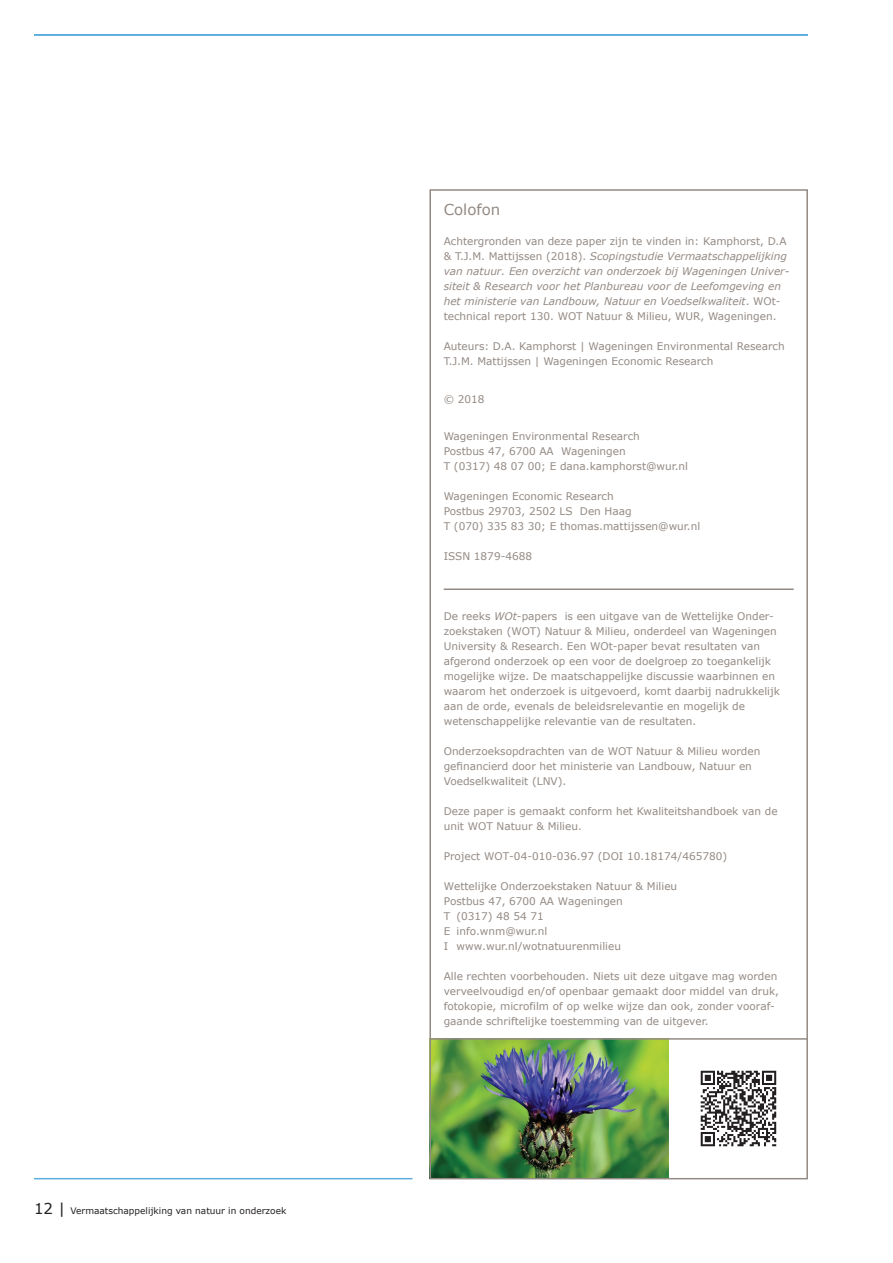
<style>
.page{position:relative;width:893px;height:1263px;background:#fff}
.page>*{position:absolute;margin:0;border:0;box-sizing:border-box;transform-origin:0 0}
.t1{font:15px "Verdana";color:#938a84}
.t2{font:10.5px/15px "Verdana";color:#938a84}
.t3{font:italic 10.5px/15px "Verdana";color:#938a84}
.t4{font:9px "Verdana";color:#231f20}
.s1{font-size:15px}
.s2{font-style:normal}
.s3{font-style:italic}
</style>
<div class="page">
<hr style="left:34px;top:34px;width:774px;height:2px;background:#5daee0">
<svg style="left:701px;top:1071px;width:75px;height:75px"></svg>
<img style="left:432px;top:1040px;width:236px;height:136px">
<hr style="left:430px;top:1038px;width:377px;height:2px;background:#938a84">
<hr style="left:444px;top:588px;width:350px;height:2px;background:#938a84">
<div style="left:429px;top:189px;width:379px;height:990px;border:2px solid #938a84"></div>
<hr style="left:34px;top:1178px;width:378px;height:1px;background:#5daee0">
<p class="t4" style="left:34px;top:1205px;width:254px"><span class="s1">12 |</span> Vermaatschappelijking van natuur in onderzoek</p>
<h1 class="t1" style="left:444px;top:199px;width:58px">Colofon</h1>
<p class="t3" style="left:444px;top:234px;width:347px"><span class="s2">Achtergronden van deze paper zijn te vinden in: Kamphorst, D.A &amp; T.J.M. Mattijssen (2018).</span> Scopingstudie Vermaatschappelijking van natuur. Een overzicht van onderzoek bij Wageningen Univer&shy;siteit &amp; Research voor het Planbureau voor de Leefomgeving en het ministerie van Landbouw, Natuur en Voedselkwaliteit<span class="s2">. WOt&shy;technical report 130. WOT Natuur &amp; Milieu, WUR, Wageningen.</span></p>
<p class="t2" style="left:444px;top:339px;width:342px">Auteurs: D.A. Kamphorst | Wageningen Environmental Research<br>T.J.M. Mattijssen | Wageningen Economic Research</p>
<p class="t2" style="left:444px;top:391px;width:42px">© 2018</p>
<p class="t2" style="left:444px;top:429px;width:246px">Wageningen Environmental Research<br>Postbus 47, 6700 AA Wageningen<br>T (0317) 48 07 00; E dana.kamphorst@wur.nl</p>
<p class="t2" style="left:444px;top:489px;width:258px">Wageningen Economic Research<br>Postbus 29703, 2502 LS Den Haag<br>T (070) 335 83 30; E thomas.mattijssen@wur.nl</p>
<p class="t2" style="left:444px;top:549px;width:90px">ISSN 1879-4688</p>
<p class="t2" style="left:444px;top:609px;width:338px">De reeks <span class="s3">WOt</span>-papers is een uitgave van de Wettelijke Onder&shy;zoekstaken (WOT) Natuur &amp; Milieu, onderdeel van Wageningen University &amp; Research. Een WOt-paper bevat resultaten van afgerond onderzoek op een voor de doelgroep zo toegankelijk mogelijke wijze. De maatschappelijke discussie waarbinnen en waarom het onderzoek is uitgevoerd, komt daarbij nadrukkelijk aan de orde, evenals de beleidsrelevantie en mogelijk de wetenschappelijke relevantie van de resultaten.</p>
<p class="t2" style="left:444px;top:744px;width:318px">Onderzoeksopdrachten van de WOT Natuur &amp; Milieu worden gefinancierd door het ministerie van Landbouw, Natuur en<br>Voedselkwaliteit (LNV).</p>
<p class="t2" style="left:444px;top:804px;width:335px">Deze paper is gemaakt conform het Kwaliteitshandboek van de unit WOT Natuur &amp; Milieu.</p>
<p class="t2" style="left:444px;top:849px;width:285px">Project WOT-04-010-036.97 (DOI 10.18174/465780)</p>
<p class="t2" style="left:444px;top:879px;width:235px">Wettelijke Onderzoekstaken Natuur &amp; Milieu<br>Postbus 47, 6700 AA Wageningen<br>T (0317) 48 54 71<br>E info.wnm@wur.nl<br>I www.wur.nl/wotnatuurenmilieu</p>
<p class="t2" style="left:444px;top:969px;width:337px">Alle rechten voorbehouden. Niets uit deze uitgave mag worden verveelvoudigd en/of openbaar gemaakt door middel van druk, fotokopie, microfilm of op welke wijze dan ook, zonder vooraf&shy;gaande schriftelijke toestemming van de uitgever.</p>
</div>
